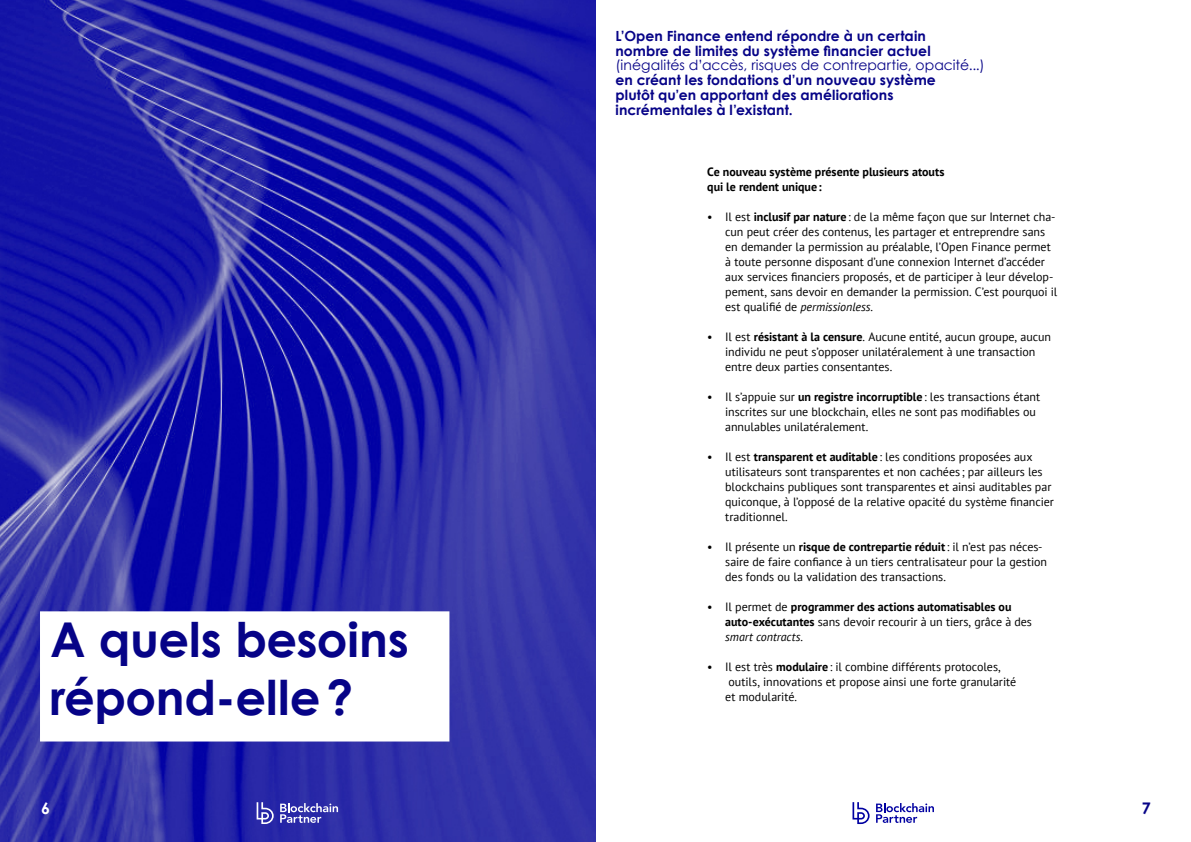
<style>
.page{position:relative;width:1191px;height:842px;background:#fff}
.page>*{position:absolute;margin:0;border:0;box-sizing:border-box;transform-origin:0 0}
.t1{font:700 48px/57.6px "Century Gothic";letter-spacing:-.005em;color:#060387}
.t2{font:700 16px "Century Gothic";color:#fff}
.t3{font:700 16px "Century Gothic";color:#060387}
.t4{font:700 14px/15px "Century Gothic";letter-spacing:.005em;color:#060387}
.t5{font:14px "Century Gothic";color:#060387}
.t6{font:12px/15px "PT Sans";letter-spacing:-.005em;color:#000}
.t7{font:700 12px/15px "PT Sans";color:#000}
.s1{font-weight:700}
.s2{font-style:italic}
.s3{font-weight:400}
.s4{font-weight:400;font-style:italic}
</style>
<div class="page">
<img style="left:0;top:1px;width:595px;height:840px">
<div style="left:45px;top:616px;width:399px;height:120px;background:#fff"></div>
<svg style="left:876px;top:803px;width:58px;height:20px"></svg>
<svg style="left:852px;top:802px;width:17px;height:22px"></svg>
<svg style="left:280px;top:803px;width:58px;height:20px"></svg>
<svg style="left:257px;top:802px;width:17px;height:22px"></svg>
<h1 class="t1" style="left:50px;top:609px;width:360px">À quels besoins répond-elle?</h1>
<p class="t4" style="left:615px;top:27px;width:317px">L’Open Finance entend répondre à un certain nombre de limites du système financier actuel</p>
<p class="t5" style="left:615px;top:56px;width:370px">(inégalités d’accès, risques de contrepartie, opacité...)</p>
<p class="t4" style="left:615px;top:72px;width:322px">en créant les fondations d’un nouveau système plutôt qu’en apportant des améliorations incrémentales à l’existant.</p>
<p class="t7" style="left:707px;top:164px;width:239px">Ce nouveau système présente plusieurs atouts qui le rendent unique:</p>
<p class="t6" style="left:725px;top:209px;width:334px;text-indent:-18px">• Il est <span class="s1">inclusif par nature</span>: de la même façon que sur Internet cha&shy;cun peut créer des contenus, les partager et entreprendre sans en demander la permission au préalable, l’Open Finance permet à toute personne disposant d’une connexion Internet d’accéder aux services financiers proposés, et de participer à leur dévelop&shy;pement, sans devoir en demander la permission. C’est pourquoi il est qualifié de <span class="s2">permissionless</span>.</p>
<p class="t6" style="left:725px;top:329px;width:327px;text-indent:-18px">• Il est <span class="s1">résistant à la censure</span>. Aucune entité, aucun groupe, aucun individu ne peut s’opposer unilatéralement à une transaction entre deux parties consentantes.</p>
<p class="t6" style="left:725px;top:389px;width:316px;text-indent:-18px">• Il s’appuie sur <span class="s1">un registre incorruptible</span>: les transactions étant inscrites sur une blockchain, elles ne sont pas modifiables ou annulables unilatéralement.</p>
<p class="t6" style="left:725px;top:449px;width:330px;text-indent:-18px">• Il est <span class="s1">transparent et auditable</span>: les conditions proposées aux utilisateurs sont transparentes et non cachées ; par ailleurs les blockchains publiques sont transparentes et ainsi auditables par quiconque, à l’opposé de la relative opacité du système financier traditionnel.</p>
<p class="t6" style="left:725px;top:539px;width:323px;text-indent:-18px">• Il présente un <span class="s1">risque de contrepartie réduit</span>: il n’est pas néces&shy;saire de faire confiance à un tiers centralisateur pour la gestion des fonds ou la validation des transactions.</p>
<p class="t7" style="left:725px;top:599px;width:308px;text-indent:-18px"><span class="s3">• Il permet de</span> programmer des actions automatisables ou auto-exécutantes <span class="s3">sans devoir recourir à un tiers, grâce à des </span><span class="s4">smart contracts</span><span class="s3">.</span></p>
<p class="t6" style="left:725px;top:659px;width:292px;text-indent:-18px">• Il est très <span class="s1">modulaire</span>: il combine différents protocoles, outils, innovations et propose ainsi une forte granularité et modularité.</p>
<h2 class="t2" style="left:41px;top:796px;width:10px">6</h2>
<h2 class="t3" style="left:1141px;top:796px;width:10px">7</h2>
</div>
